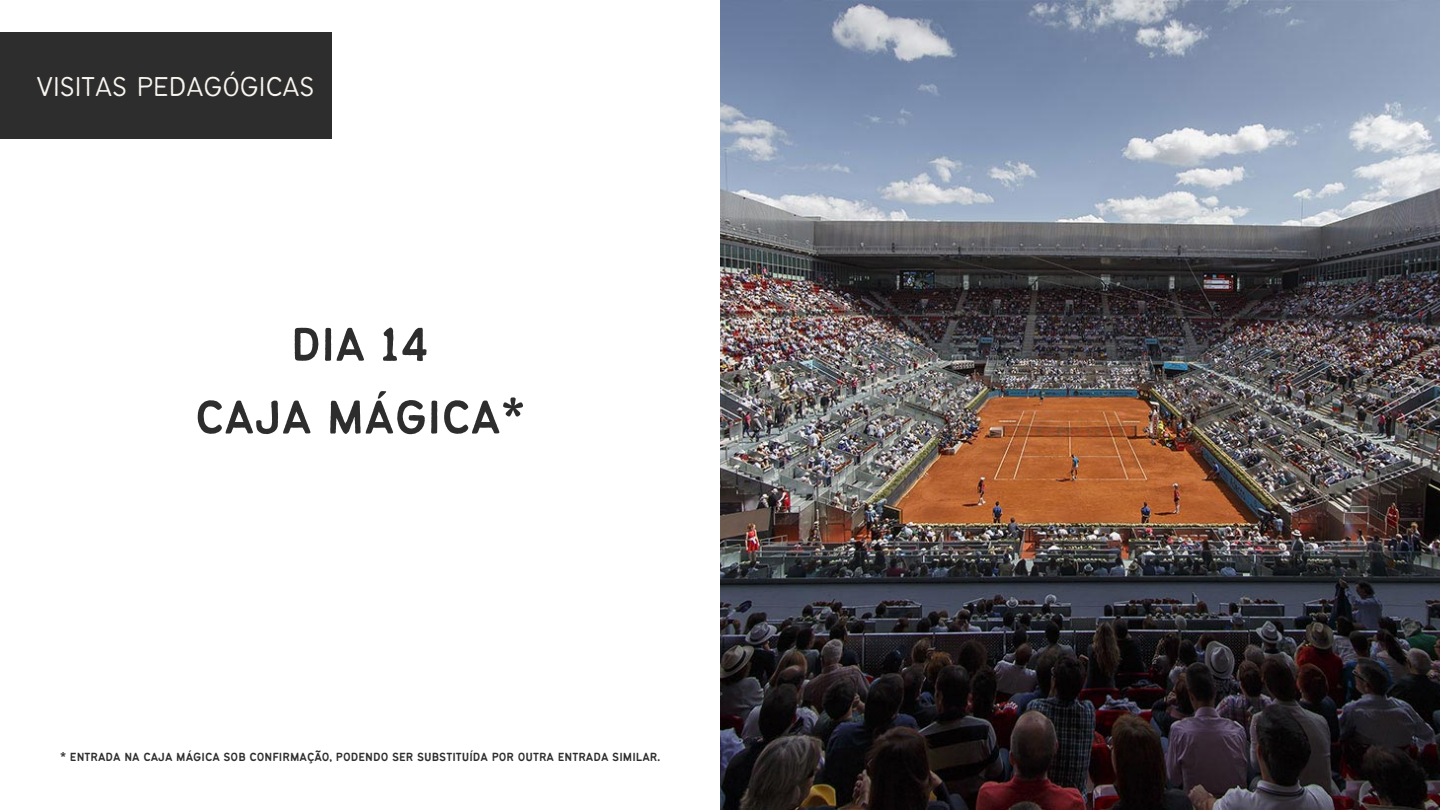
<style>
.page{position:relative;width:1440px;height:810px;background:#fff}
.page>*{position:absolute;margin:0;border:0;box-sizing:border-box;transform-origin:0 0}
.t1{font:52px/72.8px "Bantayog";color:#2d2d2d;text-align:center}
.t2{font:300 30px "Bantayog";color:#f9f5f0}
.t3{font:13px "Bantayog";color:#2d2d2d}
</style>
<div class="page">
<img style="left:720px;top:0;width:720px;height:810px">
<div style="left:0;top:32px;width:332px;height:107px;background:#2d2d2d"></div>
<h2 class="t2" style="left:36px;top:74px;width:280px">VISITAS PEDAGÓGICAS</h2>
<h1 class="t1" style="left:195px;top:311px;width:332px">DIA 14<br>CAJA MÁGICA*</h1>
<p class="t3" style="left:60px;top:751px;width:602px">* ENTRADA NA CAJA MÁGICA SOB CONFIRMAÇÃO, PODENDO SER SUBSTITUÍDA POR OUTRA ENTRADA SIMILAR.</p>
</div>
